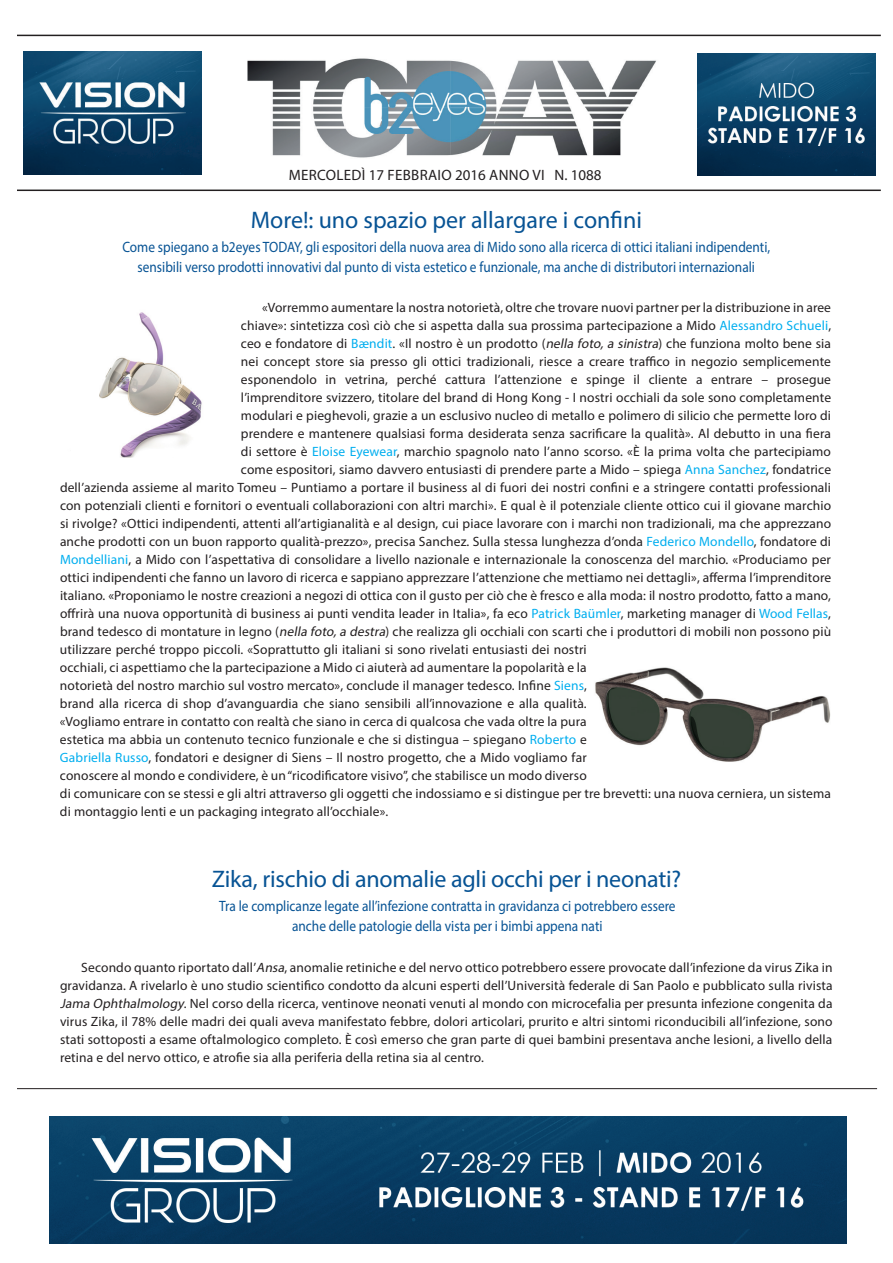
<style>
.page{position:relative;width:893px;height:1263px;background:#fff}
.page>*{position:absolute;margin:0;border:0;box-sizing:border-box;transform-origin:0 0}
.t1{font:24px "Myriad Pro";letter-spacing:-.01em;color:#075394}
.t2{font:15px/19.5px "Myriad Pro";color:#075394;text-align:center;scale:.89 1}
.t3{font:15px "Myriad Pro";letter-spacing:.02em;color:#231f20}
.t4{font:13.5px/18px "Myriad Pro";letter-spacing:.01em;color:#231f20;text-align:justify}
.s1{color:#00aeef}
.s2{font-style:italic}
</style>
<div class="page">
<img style="left:247px;top:58px;width:409px;height:100px">
<hr style="left:17px;top:1088px;width:860px;height:1px;background:#231f20">
<img style="left:697px;top:54px;width:179px;height:122px">
<img style="left:23px;top:52px;width:179px;height:122px">
<hr style="left:17px;top:190px;width:864px;height:1px;background:#231f20">
<hr style="left:17px;top:35px;width:864px;height:1px;background:#231f20">
<img style="left:50px;top:1117px;width:796px;height:126px">
<img style="left:99px;top:312px;width:103px;height:144px">
<img style="left:595px;top:667px;width:236px;height:95px">
<p class="t3" style="left:289px;top:166px;width:314px">MERCOLEDÌ 17 FEBBRAIO 2016 ANNO VI N. 1088</p>
<h1 class="t1" style="left:251px;top:205px;width:393px">More!: uno spazio per allargare i confini</h1>
<p class="t2" style="left:122px;top:237px;width:729px">Come spiegano a b2eyes TODAY, gli espositori della nuova area di Mido sono alla ricerca di ottici italiani indipendenti, sensibili verso prodotti innovativi dal punto di vista estetico e funzionale, ma anche di distributori internazionali</p>
<p class="t4" style="left:262px;top:298px;width:570px">«Vorremmo aumentare la nostra notorietà, oltre che trovare nuovi partner per la distribuzione in aree</p>
<p class="t4" style="left:241px;top:316px;width:592px">chiave»: sintetizza così ciò che si aspetta dalla sua prossima partecipazione a Mido <span class="s1">Alessandro Schueli</span>,</p>
<p class="t4" style="left:241px;top:334px;width:592px">ceo e fondatore di <span class="s1">Bændit</span>. «Il nostro è un prodotto (<span class="s2">nella foto, a sinistra</span>) che funziona molto bene sia</p>
<p class="t4" style="left:241px;top:352px;width:592px">nei concept store sia presso gli ottici tradizionali, riesce a creare traffico in negozio semplicemente</p>
<p class="t4" style="left:241px;top:370px;width:592px">esponendolo in vetrina, perché cattura l’attenzione e spinge il cliente a entrare – prosegue</p>
<p class="t4" style="left:241px;top:388px;width:592px">l’imprenditore svizzero, titolare del brand di Hong Kong - I nostri occhiali da sole sono completamente</p>
<p class="t4" style="left:241px;top:406px;width:592px">modulari e pieghevoli, grazie a un esclusivo nucleo di metallo e polimero di silicio che permette loro di</p>
<p class="t4" style="left:241px;top:424px;width:592px">prendere e mantenere qualsiasi forma desiderata senza sacrificare la qualità». Al debutto in una fiera</p>
<p class="t4" style="left:241px;top:442px;width:592px">di settore è <span class="s1">Eloise Eyewear</span>, marchio spagnolo nato l’anno scorso. «È la prima volta che partecipiamo</p>
<p class="t4" style="left:241px;top:460px;width:592px">come espositori, siamo davvero entusiasti di prendere parte a Mido – spiega <span class="s1">Anna Sanchez</span>, fondatrice</p>
<p class="t4" style="left:60px;top:478px;width:773px">dell’azienda assieme al marito Tomeu – Puntiamo a portare il business al di fuori dei nostri confini e a stringere contatti professionali</p>
<p class="t4" style="left:60px;top:496px;width:773px">con potenziali clienti e fornitori o eventuali collaborazioni con altri marchi». E qual è il potenziale cliente ottico cui il giovane marchio</p>
<p class="t4" style="left:60px;top:514px;width:773px">si rivolge? «Ottici indipendenti, attenti all’artigianalità e al design, cui piace lavorare con i marchi non tradizionali, ma che apprezzano</p>
<p class="t4" style="left:60px;top:532px;width:772px">anche prodotti con un buon rapporto qualità-prezzo», precisa Sanchez. Sulla stessa lunghezza d’onda <span class="s1">Federico Mondello</span>, fondatore di</p>
<p class="t4" style="left:60px;top:550px;width:772px"><span class="s1">Mondelliani</span>, a Mido con l’aspettativa di consolidare a livello nazionale e internazionale la conoscenza del marchio. «Produciamo per</p>
<p class="t4" style="left:60px;top:568px;width:773px">ottici indipendenti che fanno un lavoro di ricerca e sappiano apprezzare l’attenzione che mettiamo nei dettagli», afferma l’imprenditore</p>
<p class="t4" style="left:60px;top:586px;width:772px">italiano. «Proponiamo le nostre creazioni a negozi di ottica con il gusto per ciò che è fresco e alla moda: il nostro prodotto, fatto a mano,</p>
<p class="t4" style="left:60px;top:604px;width:772px">offrirà una nuova opportunità di business ai punti vendita leader in Italia», fa eco <span class="s1">Patrick Baümler</span>, marketing manager di <span class="s1">Wood Fellas</span>,</p>
<p class="t4" style="left:60px;top:622px;width:773px">brand tedesco di montature in legno (<span class="s2">nella foto,a destra</span>) che realizza gli occhiali con scarti che i produttori di mobili non possono più</p>
<p class="t4" style="left:60px;top:640px;width:528px">utilizzare perché troppo piccoli. «Soprattutto gli italiani si sono rivelati entusiasti dei nostri</p>
<p class="t4" style="left:60px;top:658px;width:528px">occhiali, ci aspettiamo che la partecipazione a Mido ci aiuterà ad aumentare la popolarità e la</p>
<p class="t4" style="left:60px;top:676px;width:528px">notorietà del nostro marchio sul vostro mercato», conclude il manager tedesco. Infine <span class="s1">Siens</span>,</p>
<p class="t4" style="left:60px;top:694px;width:528px">brand alla ricerca di shop d’avanguardia che siano sensibili all’innovazione e alla qualità.</p>
<p class="t4" style="left:60px;top:712px;width:528px">«Vogliamo entrare in contatto con realtà che siano in cerca di qualcosa che vada oltre la pura</p>
<p class="t4" style="left:60px;top:730px;width:528px">estetica ma abbia un contenuto tecnico funzionale e che si distingua – spiegano <span class="s1">Roberto</span> e</p>
<p class="t4" style="left:60px;top:748px;width:528px"><span class="s1">Gabriella Russo</span>, fondatori e designer di Siens – Il nostro progetto, che a Mido vogliamo far</p>
<p class="t4" style="left:60px;top:766px;width:528px">conoscere al mondo e condividere, è un “ricodificatore visivo”, che stabilisce un modo diverso</p>
<p class="t4" style="left:60px;top:784px;width:772px">di comunicare con se stessi e gli altri attraverso gli oggetti che indossiamo e si distingue per tre brevetti: una nuova cerniera, un sistema</p>
<p class="t4" style="left:60px;top:802px;width:330px">di montaggio lenti e un packaging integrato all’occhiale».</p>
<h1 class="t1" style="left:212px;top:864px;width:471px">Zika, rischio di anomalie agli occhi per i neonati?</h1>
<p class="t2" style="left:219px;top:896px;width:514px">Tra le complicanze legate all’infezione contratta in gravidanza ci potrebbero essere anche delle patologie della vista per i bimbi appena nati</p>
<p class="t4" style="left:60px;top:958px;width:774px;text-indent:21px">Secondo quanto riportato dall’<span class="s2">Ansa</span>, anomalie retiniche e del nervo ottico potrebbero essere provocate dall’infezione da virus Zika in gravidanza. A rivelarlo è uno studio scientifico condotto da alcuni esperti dell’Università federale di San Paolo e pubblicato sulla rivista <span class="s2">Jama Ophthalmology</span>. Nel corso della ricerca, ventinove neonati venuti al mondo con microcefalia per presunta infezione congenita da virus Zika, il 78% delle madri dei quali aveva manifestato febbre, dolori articolari, prurito e altri sintomi riconducibili all’infezione, sono stati sottoposti a esame oftalmologico completo. È così emerso che gran parte di quei bambini presentava anche lesioni, a livello della retina e del nervo ottico, e atrofie sia alla periferia della retina sia al centro.</p>
</div>
